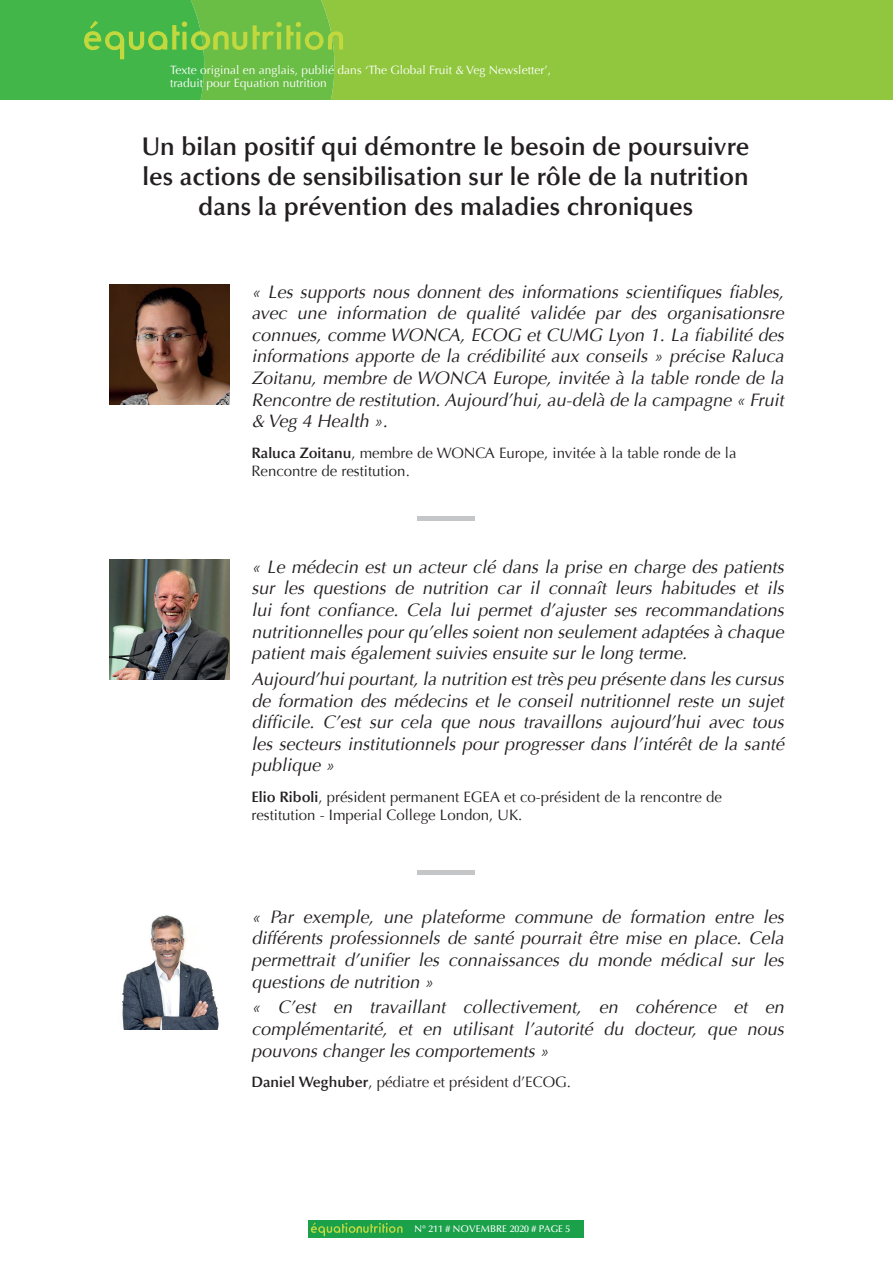
<style>
.page{position:relative;width:893px;height:1263px;background:#fff}
.page>*{position:absolute;margin:0;border:0;box-sizing:border-box;transform-origin:0 0}
.t1{font:600 25.5px/30px "Optima LT Std";color:#231f20;text-align:center}
.t2{font:italic 18px/21.6px "Optima LT Std";color:#231f20;text-align:justify}
.t3{font:15px/18px "Optima LT Std";color:#231f20}
.t4{font:12px/13.5px "Optima LT Std";color:#fff}
.t5{font:500 9.75px "Optima";color:#fff}
.s1{font-weight:600}
</style>
<div class="page">
<div style="left:343px;top:0;width:550px;height:100px;background:#91c73e"></div>
<svg style="left:0;top:0;width:343px;height:100px;background:#5bbb46"></svg>
<div style="left:309px;top:1220px;width:275px;height:18px;background:#1aa14a"></div>
<svg style="left:311px;top:1222px;width:91px;height:14px"></svg>
<img style="left:109px;top:284px;width:120px;height:121px">
<img style="left:109px;top:560px;width:120px;height:120px">
<img style="left:122px;top:915px;width:97px;height:115px">
<hr style="left:418px;top:517px;width:57px;height:4px;background:#c5c6c8">
<hr style="left:418px;top:870px;width:57px;height:4px;background:#c5c6c8">
<p class="t4" style="left:170px;top:63px;width:382px">Texte original en anglais, publié dans ‘The Global Fruit &amp; Veg Newsletter’, traduit pour Equation nutrition</p>
<h1 class="t1" style="left:142px;top:132px;width:609px">Un bilan positif qui démontre le besoin de poursuivre les actions de sensibilisation sur le rôle de la nutrition dans la prévention des maladies chroniques</h1>
<p class="t2" style="left:251px;top:281px;width:538px">« Les supports nous donnent des informations scientifiques fiables, avec une information de qualité validée par des organisationsre connues, comme WONCA, ECOG et CUMG Lyon 1. La fiabilité des informations apporte de la crédibilité aux conseils » précise Raluca Zoitanu, membre de WONCA Europe, invitée à la table ronde de la Rencontre de restitution.Aujourd’hui,au-delà de la campagne « Fruit &amp; Veg 4 Health ».</p>
<p class="t3" style="left:251px;top:444px;width:487px"><span class="s1">Raluca Zoitanu</span>, membre de WONCA Europe, invitée à la table ronde de la<br>Rencontre de restitution.</p>
<p class="t2" style="left:251px;top:556px;width:538px">« Le médecin est un acteur clé dans la prise en charge des patients sur les questions de nutrition car il connaît leurs habitudes et ils lui font confiance. Cela lui permet d’ajuster ses recommandations nutritionnellespourqu’ellessoientnon seulementadaptéesà chaque patient mais également suivies ensuite sur le long terme.</p>
<p class="t2" style="left:251px;top:668px;width:538px">Aujourd’huipourtant,la nutrition esttrèspeu présente danslescursus de formation des médecins et le conseil nutritionnel reste un sujet difficile. C’est sur cela que nous travaillons aujourd’hui avec tous les secteurs institutionnels pour progresser dans l’intérêt de la santé publique »</p>
<p class="t3" style="left:251px;top:788px;width:472px"><span class="s1">Elio Riboli</span>, président permanent EGEA et co-président de la rencontre de restitution - Imperial College London, UK.</p>
<p class="t2" style="left:251px;top:906px;width:538px">« Par exemple, une plateforme commune de formation entre les différents professionnels de santé pourrait être mise en place. Cela permettrait d’unifier les connaissances du monde médical sur les questions de nutrition »</p>
<p class="t2" style="left:251px;top:997px;width:538px">« C’est en travaillant collectivement, en cohérence et en complémentarité, et en utilisant l’autorité du docteur, que nous pouvons changer les comportements »</p>
<p class="t3" style="left:251px;top:1073px;width:321px"><span class="s1">Daniel Weghuber</span>, pédiatre et président d’ECOG.</p>
<p class="t5" style="left:414px;top:1223px;width:157px">N° 211 # NOVEMBRE 2020 # PAGE 5</p>
</div>
